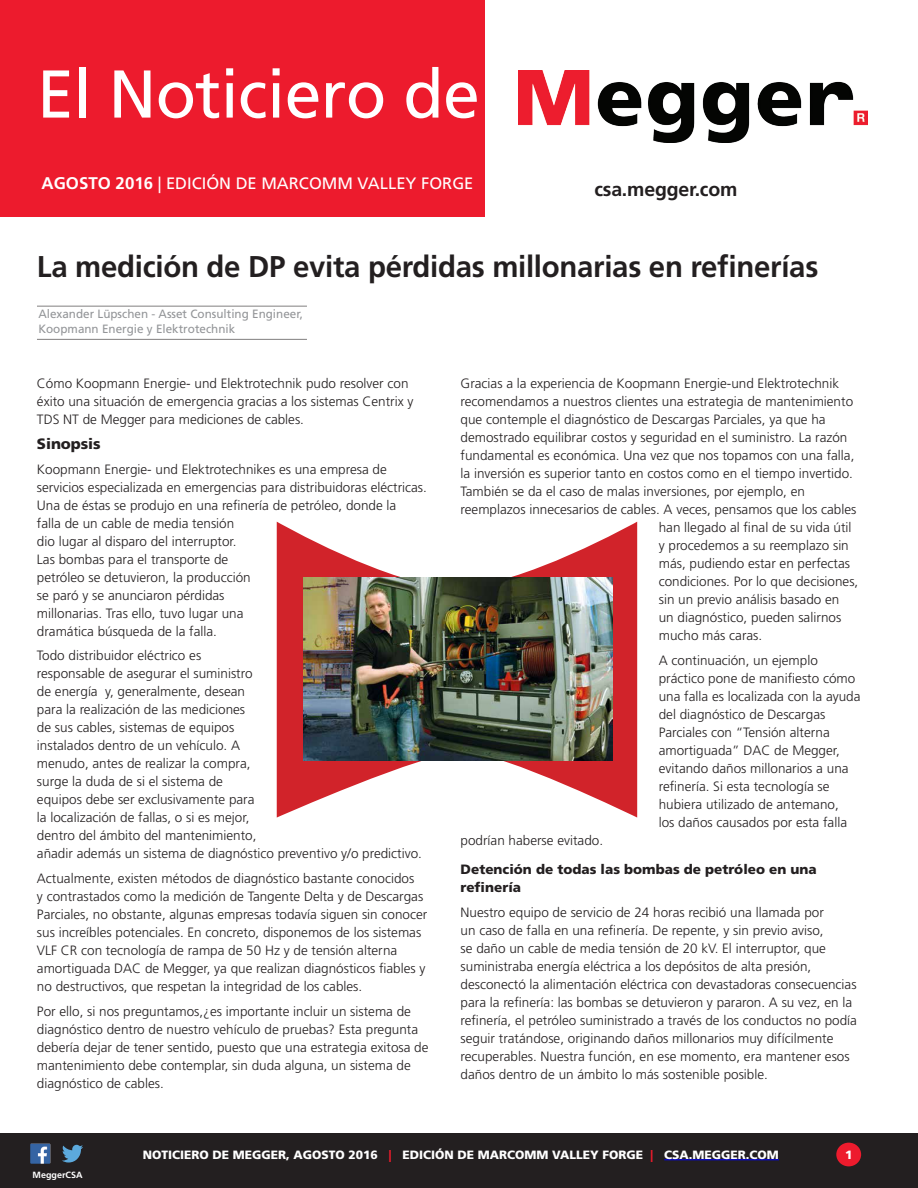
<style>
.page{position:relative;width:918px;height:1188px;background:#fff}
.page>*{position:absolute;margin:0;border:0;box-sizing:border-box;transform-origin:0 0}
.t1{font:67.5px "Frutiger LT Std";letter-spacing:-.01em;color:#fff}
.main_body_copy{font:700 30px "Frutiger LT Std";letter-spacing:-.01em;color:#231f20}
.main_body_copy-2{font:700 19.5px "Frutiger LT Std";letter-spacing:-.01em;color:#231f20}
.t2{font:16.5px "Frutiger LT Std";color:#fff}
.main_body_copy-3{font:900 15px "Frutiger LT Std";letter-spacing:-.005em;color:#231f20}
.main_body_copy-4{font:300 13.5px/18px "Frutiger LT Std";color:#231f20}
.headlines{font:300 13.5px/18px "Frutiger LT Std";color:#231f20}
.MainBody_SubHead1{font:900 13.5px/18px "Frutiger LT Std";color:#231f20}
.t3{font:900 12px "Frutiger LT Std";color:#fff}
.t4{font:12px/15px "Frutiger LT Std";color:#939598}
.t5{font:700 9px "Frutiger LT Std";color:#fff}
.s1{font-weight:700;font-size:16.8px}
.s2{color:#ee1b2c}
</style>
<div class="page">
<div style="left:0;top:1133px;width:918px;height:55px;background:#231f20"></div>
<div style="left:0;top:0;width:485px;height:217px;background:#ed1b2d"></div>
<img style="left:518px;top:70px;width:349px;height:73px">
<hr style="left:664px;top:1160px;width:115px;height:1px;background:#00f">
<div style="left:836px;top:1143px;width:25px;height:23px;background:#ed1b2d;border-radius:50%"></div>
<img style="left:30px;top:1144px;width:20px;height:20px">
<svg style="left:62px;top:1145px;width:21px;height:18px"></svg>
<svg style="left:277px;top:522px;width:360px;height:296px"></svg>
<hr style="left:37px;top:306px;width:270px;height:1px;background:#231f20">
<hr style="left:37px;top:339px;width:270px;height:1px;background:#231f20">
<img style="left:303px;top:577px;width:309px;height:184px">
<h1 class="t1" style="left:37px;top:54px;width:444px">El Noticiero de</h1>
<p class="t2" style="left:42px;top:173px;width:433px"><span class="s1">AGOSTO 2016</span> | EDICIÓN DE MARCOMM VALLEY FORGE</p>
<p class="main_body_copy-2" style="left:594px;top:178px;width:145px">csa.megger.com</p>
<p class="main_body_copy" style="left:37px;top:249px;width:783px">La medición de DP evita pérdidas millonarias en refinerías</p>
<p class="t4" style="left:38px;top:307px;width:266px">Alexander Lüpschen - Asset Consulting Engineer,<br>Koopmann Energie y Elektrotechnik</p>
<p class="main_body_copy-4" style="left:37px;top:375px;width:378px">Cómo Koopmann Energie- und Elektrotechnik pudo resolver con éxito una situación de emergencia gracias a los sistemas Centrix y<br>TDS NT de Megger para mediciones de cables.</p>
<p class="main_body_copy-3" style="left:37px;top:435px;width:65px">Sinopsis</p>
<p class="main_body_copy-4" style="left:37px;top:460px;width:391px">Koopmann Energie- und Elektrotechnikes es una empresa de servicios especializada en emergencias para distribuidoras eléctricas.<br>Una de éstas se produjo en una refinería de petróleo, donde la<br>falla de un cable de media tensión<br>dio lugar al disparo del interruptor.<br>Las bombas para el transporte de<br>petróleo se detuvieron, la producción<br>se paró y se anunciaron pérdidas<br>millonarias. Tras ello, tuvo lugar una<br>dramática búsqueda de la falla.</p>
<p class="main_body_copy-4" style="left:37px;top:647px;width:387px">Todo distribuidor eléctrico es<br>responsable de asegurar el suministro<br>de energía y, generalmente, desean<br>para la realización de las mediciones<br>de sus cables, sistemas de equipos<br>instalados dentro de un vehículo. A<br>menudo, antes de realizar la compra,<br>surge la duda de si el sistema de<br>equipos debe ser exclusivamente para<br>la localización de fallas, o si es mejor,<br>dentro del ámbito del mantenimiento,<br>añadir además un sistema de diagnóstico preventivo y/o predictivo.</p>
<p class="main_body_copy-4" style="left:37px;top:870px;width:392px">Actualmente, existen métodos de diagnóstico bastante conocidos<br>y contrastados como la medición de Tangente Delta y de Descargas Parciales, no obstante, algunas empresas todavía siguen sin conocer sus increíbles potenciales. En concreto, disponemos de los sistemas VLF CR con tecnología de rampa de 50 Hz y de tensión alterna amortiguada DAC de Megger, ya que realizan diagnósticos fiables y no destructivos, que respetan la integridad de los cables.</p>
<p class="main_body_copy-4" style="left:37px;top:1002px;width:393px">Por ello, si nos preguntamos,¿es importante incluir un sistema de diagnóstico dentro de nuestro vehículo de pruebas? Esta pregunta debería dejar de tener sentido, puesto que una estrategia exitosa de mantenimiento debe contemplar, sin duda alguna, un sistema de diagnóstico de cables.</p>
<p class="main_body_copy-4" style="left:461px;top:375px;width:380px">Gracias a la experiencia de Koopmann Energie-und Elektrotechnik</p>
<p class="main_body_copy-4" style="left:461px;top:393px;width:394px">recomendamos a nuestros clientes una estrategia de mantenimiento</p>
<p class="main_body_copy-4" style="left:461px;top:411px;width:367px">que contemple el diagnóstico de Descargas Parciales, ya que ha</p>
<p class="main_body_copy-4" style="left:461px;top:429px;width:388px">demostrado equilibrar costos y seguridad en el suministro. La razón</p>
<p class="main_body_copy-4" style="left:461px;top:447px;width:395px">fundamental es económica. Una vez que nos topamos con una falla,</p>
<p class="main_body_copy-4" style="left:461px;top:465px;width:394px">la inversión es superior tanto en costos como en el tiempo invertido.</p>
<p class="main_body_copy-4" style="left:461px;top:483px;width:346px">También se da el caso de malas inversiones, por ejemplo, en</p>
<p class="main_body_copy-4" style="left:461px;top:501px;width:397px">reemplazos innecesarios de cables. A veces, pensamos que los cables</p>
<p class="main_body_copy-4" style="left:659px;top:519px;width:194px">han llegado al final de su vida útil</p>
<p class="main_body_copy-4" style="left:659px;top:537px;width:192px">y procedemos a su reemplazo sin</p>
<p class="main_body_copy-4" style="left:659px;top:555px;width:193px">más, pudiendo estar en perfectas</p>
<p class="main_body_copy-4" style="left:659px;top:573px;width:201px">condiciones. Por lo que decisiones,</p>
<p class="main_body_copy-4" style="left:659px;top:591px;width:182px">sin un previo análisis basado en</p>
<p class="main_body_copy-4" style="left:659px;top:609px;width:184px">un diagnóstico, pueden salirnos</p>
<p class="main_body_copy-4" style="left:659px;top:627px;width:105px">mucho más caras.</p>
<p class="main_body_copy-4" style="left:659px;top:651px;width:203px">A continuación, un ejemplo práctico pone de manifiesto cómo una falla es localizada con la ayuda del diagnóstico de Descargas<br>Parciales con “Tensión alterna amortiguada” DAC de Megger, evitando daños millonarios a una refinería. Si esta tecnología se hubiera utilizado de antemano,<br>los daños causados por esta falla</p>
<p class="main_body_copy-4" style="left:461px;top:831px;width:144px">podrían haberse evitado.</p>
<p class="MainBody_SubHead1" style="left:461px;top:860px;width:358px">Detención de todas las bombas de petróleo en una refinería</p>
<p class="headlines" style="left:461px;top:903px;width:398px">Nuestro equipo de servicio de 24 horas recibió una llamada por<br>un caso de falla en una refinería. De repente, y sin previo aviso,<br>se daño un cable de media tensión de 20 kV. El interruptor, que suministraba energía eléctrica a los depósitos de alta presión, desconectó la alimentación eléctrica con devastadoras consecuencias para la refinería: las bombas se detuvieron y pararon. A su vez, en la refinería, el petróleo suministrado a través de los conductos no podía seguir tratándose, originando daños millonarios muy difícilmente recuperables. Nuestra función, en ese momento, era mantener esos daños dentro de un ámbito lo más sostenible posible.</p>
<p class="t5" style="left:33px;top:1169px;width:52px">MeggerCSA</p>
<p class="t3" style="left:143px;top:1147px;width:638px">NOTICIERO DE MEGGER, AGOSTO 2016 <span class="s2">|</span> EDICIÓN DE MARCOMM VALLEY FORGE <span class="s2">|</span> CSA.MEGGER.COM</p>
<p class="t3" style="left:845px;top:1147px;width:9px">1</p>
</div>
